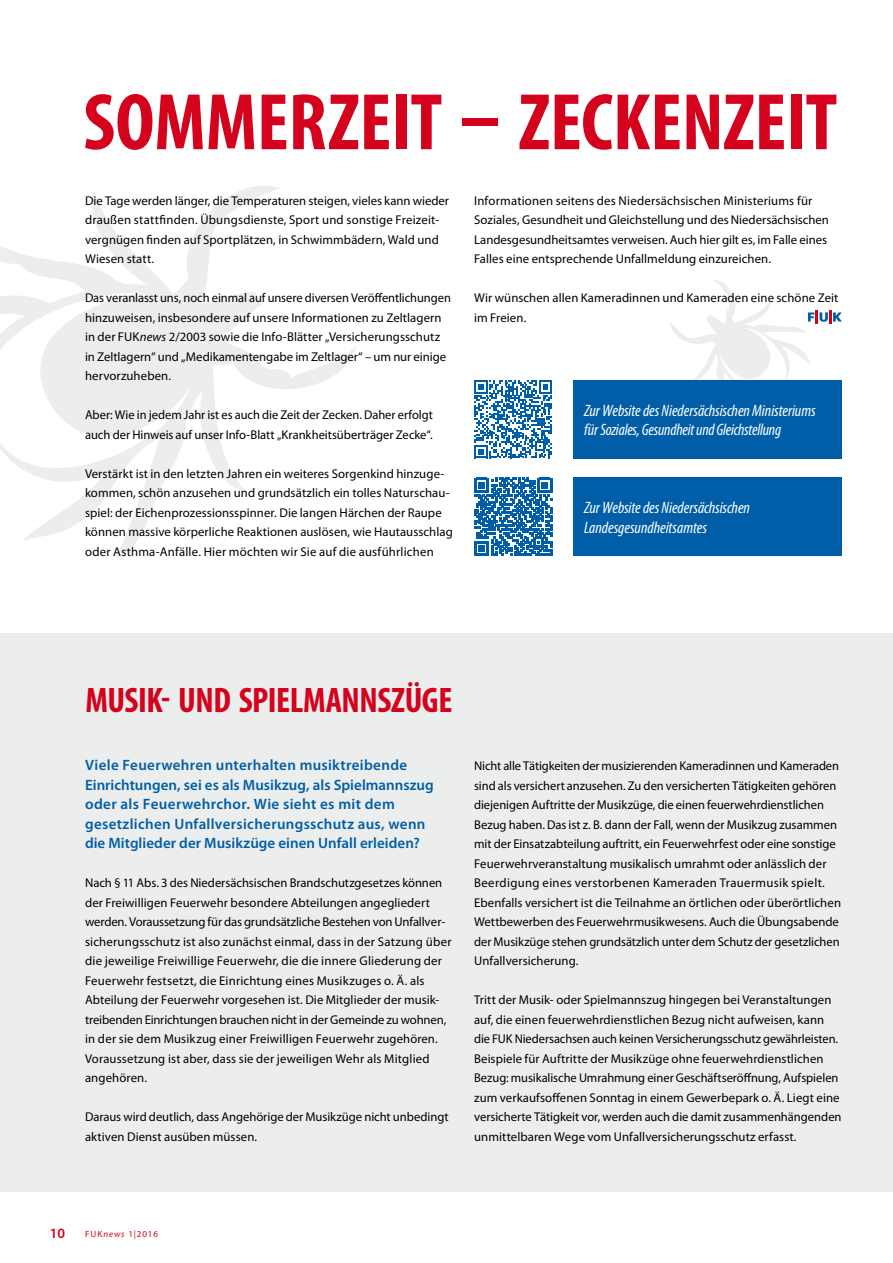
<style>
.page{position:relative;width:893px;height:1263px;background:#fff}
.page>*{position:absolute;margin:0;border:0;box-sizing:border-box;transform-origin:0 0}
.t1{font:700 condensed 81px "Myriad Pro";letter-spacing:-.005em;color:#d4021d}
.t2{font:700 condensed 35.55px "Myriad Pro";letter-spacing:-.015em;color:#d4021d}
.t3{font:italic condensed 16.5px/19.8px "Myriad Pro";letter-spacing:-.01em;color:#fff}
.t4{font:600 15px/19.5px "Myriad Pro";letter-spacing:.02em;color:#005ea8}
.t5{font:600 14.25px "Myriad Pro";color:#d4021d}
.t6{font:12.75px/19.5px "Myriad Pro";letter-spacing:.005em;color:#000}
.t7{font:9px "Myriad Pro";letter-spacing:.11em;color:#d4021d}
.s1{font-style:italic}
</style>
<div class="page">
<svg style="left:0;top:186px;width:356px;height:372px"></svg>
<div style="left:0;top:634px;width:893px;height:558px;background:#eceded"></div>
<div style="left:573px;top:380px;width:269px;height:78px;background:#005ea8"></div>
<div style="left:573px;top:478px;width:269px;height:78px;background:#005ea8"></div>
<svg style="left:670px;top:280px;width:172px;height:100px"></svg>
<svg style="left:474px;top:478px;width:78px;height:78px"></svg>
<svg style="left:474px;top:380px;width:78px;height:78px"></svg>
<h1 class="t1" style="left:83px;top:72px;width:755px">SOMMERZEIT – ZECKENZEIT</h1>
<p class="t6" style="left:85px;top:191px;width:366px">Die Tage werden länger, die Temperaturen steigen, vieles kann wieder draußen stattfinden. Übungsdienste, Sport und sonstige Freizeit&shy;vergnügen finden auf Sportplätzen, in Schwimmbädern, Wald und Wiesen statt.</p>
<p class="t6" style="left:85px;top:288px;width:367px">Das veranlasst uns, noch einmal auf unsere diversen Veröffentlichungen hinzuweisen, insbesondere auf unsere Informationen zu Zeltlagern in der FUK<span class="s1">news</span> 2/2003 sowie die Info-Blätter „Versicherungsschutz in Zeltlagern“ und „Medikamentengabe im Zeltlager“ – um nur einige hervorzuheben.</p>
<p class="t6" style="left:85px;top:405px;width:349px">Aber: Wie in jedem Jahr ist es auch die Zeit der Zecken. Daher erfolgt auch der Hinweis auf unser Info-Blatt „Krankheitsüberträger Zecke“.</p>
<p class="t6" style="left:85px;top:464px;width:369px">Verstärkt ist in den letzten Jahren ein weiteres Sorgenkind hinzuge&shy;kommen, schön anzusehen und grundsätzlich ein tolles Naturschau&shy;spiel: der Eichenprozessionsspinner. Die langen Härchen der Raupe können massive körperliche Reaktionen auslösen, wie Hautausschlag oder Asthma-Anfälle. Hier möchten wir Sie auf die ausführlichen</p>
<p class="t6" style="left:474px;top:191px;width:356px">Informationen seitens des Niedersächsischen Ministeriums für Soziales, Gesundheit und Gleichstellung und des Niedersächsischen Landesgesundheitsamtes verweisen. Auch hier gilt es, im Falle eines Falles eine entsprechende Unfallmeldung einzureichen.</p>
<p class="t6" style="left:474px;top:288px;width:366px">Wir wünschen allen Kameradinnen und Kameraden eine schöne Zeit im Freien.</p>
<p class="t3" style="left:584px;top:400px;width:233px">Zur Website des Niedersächsischen Ministeriums für Soziales, Gesundheit und Gleichstellung</p>
<p class="t3" style="left:584px;top:497px;width:168px">Zur Website des Niedersächsischen<br>Landesgesundheitsamtes</p>
<h2 class="t2" style="left:85px;top:678px;width:369px">MUSIK- UND SPIELMANNSZÜGE</h2>
<p class="t4" style="left:85px;top:755px;width:350px">Viele Feuerwehren unterhalten musiktreibende Einrichtungen, sei es als Musikzug, als Spielmannszug oder als Feuerwehrchor. Wie sieht es mit dem gesetzlichen Unfallversicherungsschutz aus, wenn die Mitglieder der Musikzüge einen Unfall erleiden?</p>
<p class="t6" style="left:85px;top:873px;width:368px">Nach § 11 Abs. 3 des Niedersächsischen Brandschutzgesetzes können der Freiwilligen Feuerwehr besondere Abteilungen angegliedert werden. Voraussetzung für das grundsätzliche Bestehen von Unfallver&shy;sicherungsschutz ist also zunächst einmal, dass in der Satzung über die jeweilige Freiwillige Feuerwehr, die die innere Gliederung der Feuerwehr festsetzt, die Einrichtung eines Musikzuges o. Ä. als Abteilung der Feuerwehr vorgesehen ist. Die Mitglieder der musik&shy;treibenden Einrichtungen brauchen nicht in der Gemeinde zu wohnen, in der sie dem Musikzug einer Freiwilligen Feuerwehr zugehören.<br>Voraussetzung ist aber, dass sie der jeweiligen Wehr als Mitglied angehören.</p>
<p class="t6" style="left:85px;top:1107px;width:365px">Daraus wird deutlich, dass Angehörige der Musikzüge nicht unbedingt aktiven Dienst ausüben müssen.</p>
<p class="t6" style="left:474px;top:756px;width:368px">Nicht alle Tätigkeiten der musizierenden Kameradinnen und Kameraden sind als versichert anzusehen. Zu den versicherten Tätigkeiten gehören diejenigen Auftritte der Musikzüge, die einen feuerwehrdienstlichen Bezug haben. Das ist z. B. dann der Fall, wenn der Musikzug zusammen mit der Einsatzabteilung auftritt, ein Feuerwehrfest oder eine sonstige Feuerwehrveranstaltung musikalisch umrahmt oder anlässlich der Beerdigung eines verstorbenen Kameraden Trauermusik spielt.<br>Ebenfalls versichert ist die Teilnahme an örtlichen oder überörtlichen Wettbewerben des Feuerwehrmusikwesens. Auch die Übungsabende der Musikzüge stehen grundsätzlich unter dem Schutz der gesetzlichen Unfallversicherung.</p>
<p class="t6" style="left:474px;top:990px;width:369px">Tritt der Musik- oder Spielmannszug hingegen bei Veranstaltungen auf, die einen feuerwehrdienstlichen Bezug nicht aufweisen, kann die FUK Niedersachsen auch keinen Versicherungsschutz gewährleisten.<br>Beispiele für Auftritte der Musikzüge ohne feuerwehrdienstlichen Bezug: musikalische Umrahmung einer Geschäftseröffnung, Aufspielen zum verkaufsoffenen Sonntag in einem Gewerbepark o. Ä. Liegt eine versicherte Tätigkeit vor, werden auch die damit zusammenhängenden unmittelbaren Wege vom Unfallversicherungsschutz erfasst.</p>
<p class="t5" style="left:50px;top:1224px;width:17px">10</p>
<p class="t7" style="left:85px;top:1228px;width:74px">FUK<span class="s1">news</span> 1|2016</p>
</div>
